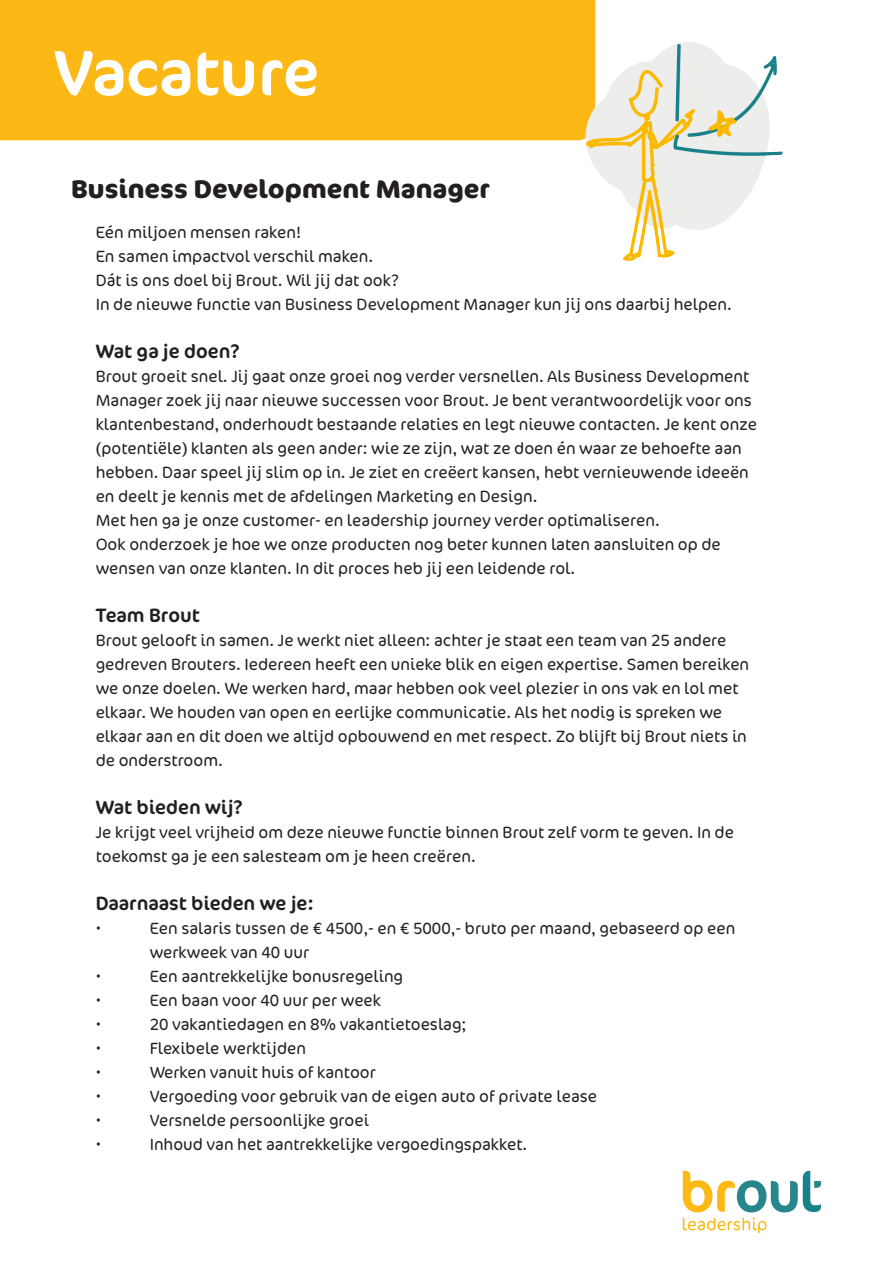
<style>
.page{position:relative;width:893px;height:1263px;background:#fff}
.page>*{position:absolute;margin:0;border:0;box-sizing:border-box;transform-origin:0 0}
.t1{font:64.5px "Cocon Pro";color:#fff}
.t2{font:700 25.5px "Cocon Pro";color:#231f20}
.t3{font:19.5px "Cocon Pro";color:#231f20}
.t4{font:300 16.5px/24px "Cocon Pro";color:#231f20}
</style>
<div class="page">
<div style="left:0;top:0;width:595px;height:140px;background:#fcb814"></div>
<svg style="left:683px;top:1171px;width:138px;height:62px"></svg>
<img style="left:558px;top:32px;width:225px;height:229px">
<p class="t1" style="left:54px;top:30px;width:267px">Vacature</p>
<p class="t2" style="left:71px;top:172px;width:420px">Business Development Manager</p>
<p class="t4" style="left:96px;top:220px;width:207px">Eén miljoen mensen raken!</p>
<p class="t4" style="left:96px;top:244px;width:279px">En samen impactvol verschil maken.</p>
<p class="t4" style="left:96px;top:268px;width:305px">Dát is ons doel bij Brout. Wil jij dat ook?</p>
<p class="t4" style="left:96px;top:292px;width:638px">In de nieuwe functie van Business Development Manager kun jij ons daarbij helpen.</p>
<p class="t3" style="left:96px;top:338px;width:146px">Wat ga je doen?</p>
<p class="t4" style="left:96px;top:364px;width:663px">Brout groeit snel. Jij gaat onze groei nog verder versnellen. Als Business Development Manager zoek jij naar nieuwe successen voor Brout. Je bent verantwoordelijk voor ons klantenbestand, onderhoudt bestaande relaties en legt nieuwe contacten. Je kent onze (potentiële) klanten als geen ander: wie ze zijn, wat ze doen én waar ze behoefte aan hebben. Daar speel jij slim op in. Je ziet en creëert kansen, hebt vernieuwende ideeën en deelt je kennis met de afdelingen Marketing en Design.</p>
<p class="t4" style="left:96px;top:508px;width:566px">Met hen ga je onze customer- en leadership journey verder optimaliseren.</p>
<p class="t4" style="left:96px;top:532px;width:627px">Ook onderzoek je hoe we onze producten nog beter kunnen laten aansluiten op de wensen van onze klanten. In dit proces heb jij een leidende rol.</p>
<p class="t3" style="left:96px;top:602px;width:106px">Team Brout</p>
<p class="t4" style="left:96px;top:628px;width:655px">Brout gelooft in samen. Je werkt niet alleen: achter je staat een team van 25 andere gedreven Brouters. Iedereen heeft een unieke blik en eigen expertise. Samen bereiken we onze doelen. We werken hard, maar hebben ook veel plezier in ons vak en lol met elkaar. We houden van open en eerlijke communicatie. Als het nodig is spreken we elkaar aan en dit doen we altijd opbouwend en met respect. Zo blijft bij Brout niets in de onderstroom.</p>
<p class="t3" style="left:96px;top:794px;width:149px">Wat bieden wij?</p>
<p class="t4" style="left:96px;top:820px;width:640px">Je krijgt veel vrijheid om deze nieuwe functie binnen Brout zelf vorm te geven. In de toekomst ga je een salesteam om je heen creëren.</p>
<p class="t3" style="left:96px;top:890px;width:220px">Daarnaast bieden we je:</p>
<p class="t4" style="left:96px;top:916px;width:7px">•</p>
<p class="t4" style="left:150px;top:916px;width:587px">Een salaris tussen de € 4500,- en € 5000,- bruto per maand, gebaseerd op een</p>
<p class="t4" style="left:150px;top:940px;width:161px">werkweek van 40 uur</p>
<p class="t4" style="left:96px;top:964px;width:7px">•</p>
<p class="t4" style="left:150px;top:964px;width:255px">Een aantrekkelijke bonusregeling</p>
<p class="t4" style="left:96px;top:988px;width:7px">•</p>
<p class="t4" style="left:150px;top:988px;width:233px">Een baan voor 40 uur per week</p>
<p class="t4" style="left:96px;top:1012px;width:7px">•</p>
<p class="t4" style="left:150px;top:1012px;width:318px">20 vakantiedagen en 8% vakantietoeslag;</p>
<p class="t4" style="left:96px;top:1036px;width:7px">•</p>
<p class="t4" style="left:150px;top:1036px;width:158px">Flexibele werktijden</p>
<p class="t4" style="left:96px;top:1060px;width:7px">•</p>
<p class="t4" style="left:150px;top:1060px;width:228px">Werken vanuit huis of kantoor</p>
<p class="t4" style="left:96px;top:1084px;width:7px">•</p>
<p class="t4" style="left:150px;top:1084px;width:449px">Vergoeding voor gebruik van de eigen auto of private lease</p>
<p class="t4" style="left:96px;top:1108px;width:7px">•</p>
<p class="t4" style="left:150px;top:1108px;width:221px">Versnelde persoonlijke groei</p>
<p class="t4" style="left:96px;top:1132px;width:7px">•</p>
<p class="t4" style="left:150px;top:1132px;width:379px">Inhoud van het aantrekkelijke vergoedingspakket.</p>
</div>
